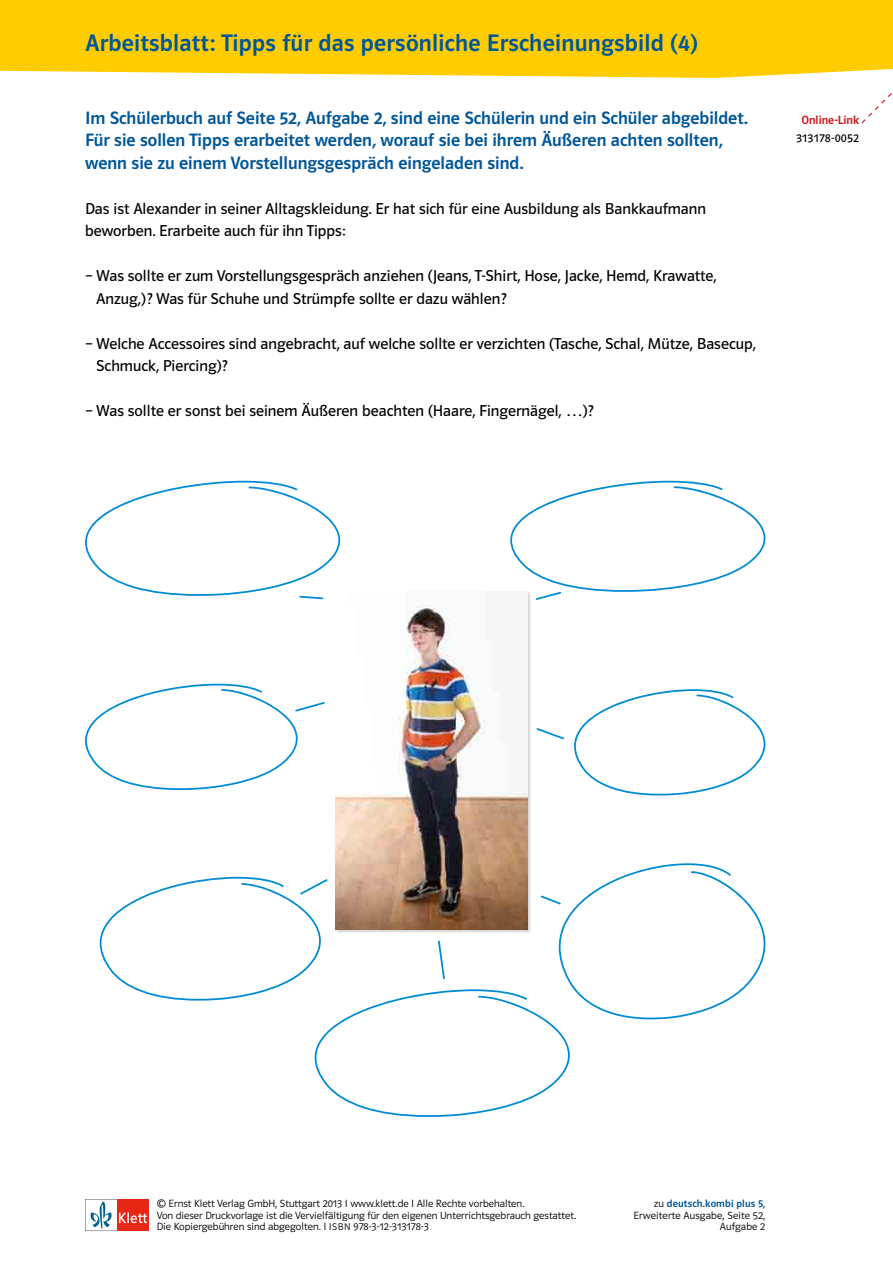
<style>
.page{position:relative;width:893px;height:1263px;background:#fff}
.page>*{position:absolute;margin:0;border:0;box-sizing:border-box;transform-origin:0 0}
.t1{font:24px "Polo ST11 K Krftg";letter-spacing:.01em;color:#00569a}
.t2{font:18px/22.5px "Polo ST11 K Krftg";color:#00569a}
.t3{font:15.9px/22.5px "Polo ST11 K Buch";color:#000}
.t4{font:12px "Polo ST11 K Krftg";color:#cd171a}
.t5{font:12px "Polo ST11 K Buch";letter-spacing:.03em;color:#000}
.t6{font:10.5px/11.2px "Polo ST11 K Leicht";color:#000}
.t7{font:10.5px "Polo ST11 K Krftg";letter-spacing:.01em;color:#00569a}
.s1{font-size:9.75px}
.s2{font-family:"Polo ST11 K Leicht";color:#000}
</style>
<div class="page">
<div style="left:0;top:0;width:893px;height:78px;background:#fc0"></div>
<svg style="left:85px;top:1199px;width:64px;height:32px"></svg>
<svg style="left:862px;top:93px;width:30px;height:30px"></svg>
<svg style="left:85px;top:481px;width:255px;height:118px"></svg>
<svg style="left:510px;top:481px;width:255px;height:119px"></svg>
<svg style="left:574px;top:689px;width:191px;height:106px"></svg>
<svg style="left:536px;top:728px;width:28px;height:11px"></svg>
<svg style="left:85px;top:684px;width:240px;height:106px"></svg>
<svg style="left:100px;top:863px;width:665px;height:254px"></svg>
<img style="left:335px;top:591px;width:195px;height:342px">
<img style="left:336px;top:592px;width:191px;height:337px">
<h1 class="t1" style="left:85px;top:29px;width:614px">Arbeitsblatt: Tipps für das persönliche Erscheinungsbild (4)</h1>
<p class="t2" style="left:85px;top:107px;width:664px">Im Schülerbuch auf Seite 52, Aufgabe 2, sind eine Schülerin und ein Schüler abgebildet.<br>Für sie sollen Tipps erarbeitet werden, worauf sie bei ihrem Äußeren achten sollten, wenn sie zu einem Vorstellungsgespräch eingeladen sind.</p>
<p class="t3" style="left:85px;top:197px;width:623px">Das ist Alexander in seiner Alltagskleidung. Er hat sich für eine Ausbildung als Bankkaufmann beworben. Erarbeite auch für ihn Tipps:</p>
<p class="t3" style="left:96px;top:265px;width:622px;text-indent:-11px">– Was sollte er zum Vorstellungsgespräch anziehen (Jeans, T-Shirt, Hose, Jacke, Hemd, Krawatte,<br>Anzug,) ? Was für Schuhe und Strümpfe sollte er dazu wählen?</p>
<p class="t3" style="left:96px;top:332px;width:661px;text-indent:-11px">– Welche Accessoires sind angebracht, auf welche sollte er verzichten (Tasche, Schal, Mütze, Basecup,<br>Schmuck, Piercing)?</p>
<p class="t3" style="left:85px;top:400px;width:510px">– Was sollte er sonst bei seinem Äußeren beachten (Haare, Fingernägel, …)?</p>
<p class="t4" style="left:802px;top:113px;width:59px">Online-Link</p>
<p class="t5" style="left:796px;top:131px;width:64px">313178-0052</p>
<p class="t6" style="left:157px;top:1198px;width:421px">© Ernst Klett Verlag GmbH, Stuttgart 2013 I www.klett.de I Alle Rechte vorbehalten.<br>Von dieser Druckvorlage ist die Vervielfältigung für den eigenen Unterrichtsgebrauch gestattet.<br>Die Kopiergebühren sind abgegolten. I <span class="s1">ISBN</span> 978-3-12-313178-3</p>
<p class="t7" style="left:654px;top:1198px;width:113px"><span class="s2">zu</span> deutsch.kombi plus 5<span class="s2">,</span></p>
<p class="t6" style="left:633px;top:1209px;width:133px;text-align:right">Erweiterte Ausgabe, Seite 52,<br>Aufgabe 2</p>
</div>
